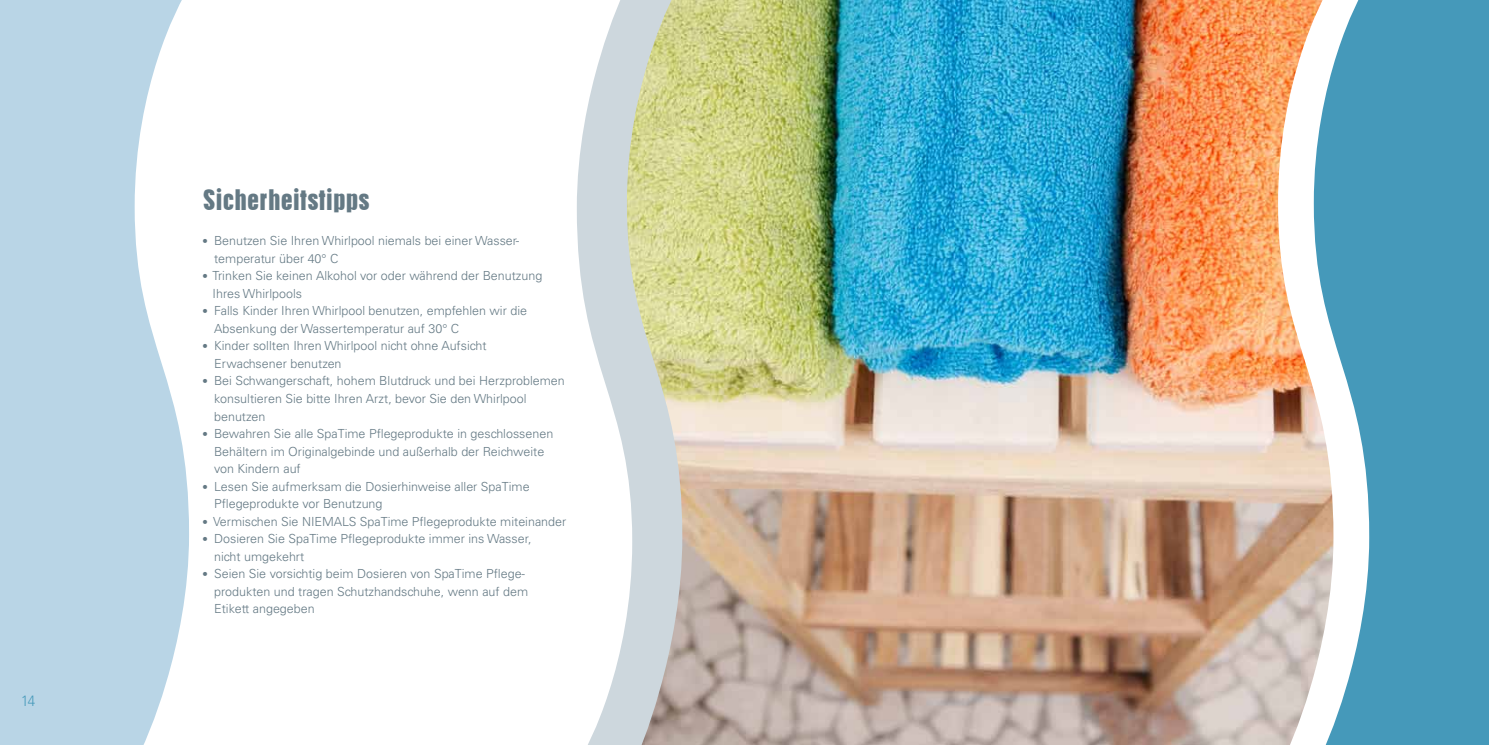
<style>
.page{position:relative;width:1489px;height:745px;background:#fff}
.page>*{position:absolute;margin:0;border:0;box-sizing:border-box;transform-origin:0 0}
.t1{font:25px "Cupido";letter-spacing:.01em;color:#647984}
.t2{font:300 15px "Univers LT Std";color:#4599ba;scale:.9 1}
.t3{font:300 12.5px/17.5px "Univers LT Std";color:#647984}
.s1{font-weight:400;font-size:11.25px}
</style>
<div class="page">
<img style="left:682px;top:0;width:595px;height:744px">
<svg style="left:632px;top:0;width:50px;height:744px"></svg>
<svg style="left:1277px;top:0;width:36px;height:744px"></svg>
<svg style="left:1313px;top:0;width:175px;height:744px;fill:#4599ba"></svg>
<svg style="left:577px;top:0;width:55px;height:744px"></svg>
<svg style="left:0;top:0;width:189px;height:744px;fill:#b9d5e6"></svg>
<p class="t2" style="left:21px;top:691px;width:17px">14</p>
<h1 class="t1" style="left:203px;top:182px;width:168px">Sicherheitstipps</h1>
<p class="t3" style="left:214px;top:232px;width:306px;text-indent:-11px"><span class="s1">•</span> Benutzen Sie Ihren Whirlpool niemals bei einer Wasser&shy;temperatur über 40° C</p>
<p class="t3" style="left:213px;top:267px;width:331px;text-indent:-9px"><span class="s1">•</span> Trinken Sie keinen Alkohol vor oder während der Benutzung<br>Ihres Whirlpools</p>
<p class="t3" style="left:214px;top:302px;width:314px;text-indent:-11px"><span class="s1">•</span> Falls Kinder Ihren Whirlpool benutzen, empfehlen wir die<br>Absenkung der Wassertemperatur auf 30° C</p>
<p class="t3" style="left:214px;top:337px;width:274px;text-indent:-11px"><span class="s1">•</span> Kinder sollten Ihren Whirlpool nicht ohne Aufsicht<br>Erwachsener benutzen</p>
<p class="t3" style="left:214px;top:372px;width:352px;text-indent:-11px"><span class="s1">•</span> Bei Schwangerschaft, hohem Blutdruck und bei Herzproblemen konsultieren Sie bitte Ihren Arzt, bevor Sie den Whirlpool benutzen</p>
<p class="t3" style="left:214px;top:424px;width:341px;text-indent:-11px"><span class="s1">•</span> Bewahren Sie alle SpaTime Pflegeprodukte in geschlossenen<br>Behältern im Originalgebinde und außerhalb der Reichweite von Kindern auf</p>
<p class="t3" style="left:214px;top:477px;width:317px;text-indent:-11px"><span class="s1">•</span> Lesen Sie aufmerksam die Dosierhinweise aller SpaTime<br>Pflegeprodukte vor Benutzung</p>
<p class="t3" style="left:203px;top:512px;width:364px"><span class="s1">•</span> Vermischen Sie NIEMALS SpaTime Pflegeprodukte miteinander</p>
<p class="t3" style="left:214px;top:529px;width:319px;text-indent:-11px"><span class="s1">•</span> Dosieren Sie SpaTime Pflegeprodukte immer ins Wasser, nicht umgekehrt</p>
<p class="t3" style="left:214px;top:564px;width:315px;text-indent:-11px"><span class="s1">•</span> Seien Sie vorsichtig beim Dosieren von SpaTime Pflege&shy;produkten und tragen Schutzhandschuhe, wenn auf dem<br>Etikett angegeben</p>
</div>
